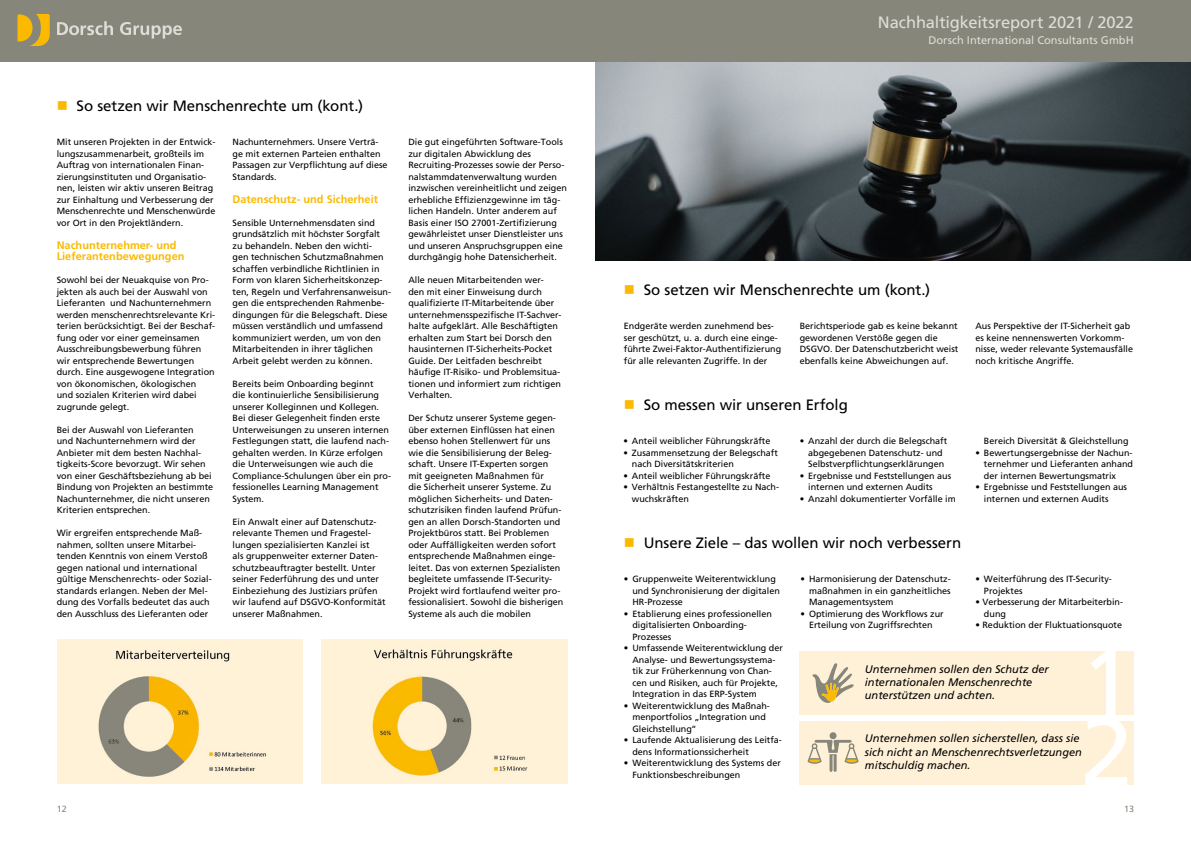
<style>
.page{position:relative;width:1191px;height:842px;background:#fff}
.page>*{position:absolute;margin:0;border:0;box-sizing:border-box;transform-origin:0 0}
.t1{font:95px "Frutiger LT Std";color:#fff}
.t2{font:16.5px "Frutiger LT Std";letter-spacing:-.01em;color:#deddd7}
.t3{font:15px "Frutiger LT Std";letter-spacing:-.005em;color:#000}
.t4{font:11.1px "Frutiger LT Std";color:#deddd7}
.t5{font:italic 11px/13.2px "Frutiger LT Std";color:#000}
.t6{font:700 11px/11.5px "Frutiger LT Std";color:#fbba00}
.t7{font:9px/11.5px "Frutiger LT Std";color:#000}
.t8{font:9px "Frutiger LT Std";color:#87867a}
</style>
<div class="page">
<div style="left:0;top:0;width:1191px;height:62px;background:#87867a"></div>
<svg style="left:17px;top:14px;width:33px;height:32px"></svg>
<svg style="left:57px;top:21px;width:56px;height:14px"></svg>
<svg style="left:120px;top:22px;width:62px;height:17px"></svg>
<div style="left:799px;top:721px;width:335px;height:63px;background:#fff1d7"></div>
<div style="left:799px;top:651px;width:335px;height:64px;background:#fff1d7"></div>
<div style="left:829px;top:732px;width:7px;height:7px;background:#87867a;border-radius:50%"></div>
<svg style="left:807px;top:740px;width:51px;height:32px"></svg>
<svg style="left:812px;top:663px;width:42px;height:40px"></svg>
<img style="left:57px;top:640px;width:246px;height:143px">
<img style="left:595px;top:62px;width:596px;height:198px">
<img style="left:321px;top:640px;width:246px;height:143px">
<h3 class="t3" style="left:77px;top:97px;width:288px">So setzen wir Menschenrechte um (kont.)</h3>
<p class="t7" style="left:57px;top:136px;width:160px">Mit unseren Projekten in der Entwick&shy;lungszusammenarbeit, großteils im Auftrag von internationalen Finan&shy;zierungsinstituten und Organisatio&shy;nen, leisten wir aktiv unseren Beitrag zur Einhaltung und Verbesserung der Menschenrechte und Menschenwürde vor Ort in den Projektländern.</p>
<p class="t6" style="left:57px;top:239px;width:129px">Nachunternehmer- und<br>Lieferantenbewegungen</p>
<p class="t7" style="left:57px;top:274px;width:160px">Sowohl bei der Neuakquise von Pro&shy;jekten als auch bei der Auswahl von Lieferanten und Nachunternehmern werden menschenrechtsrelevante Kri&shy;terien berücksichtigt. Bei der Beschaf&shy;fung oder vor einer gemeinsamen Ausschreibungsbewerbung führen wir entsprechende Bewertungen durch. Eine ausgewogene Integration von ökonomischen, ökologischen<br>und sozialen Kriterien wird dabei zugrunde gelegt.</p>
<p class="t7" style="left:57px;top:424px;width:158px">Bei der Auswahl von Lieferanten<br>und Nachunternehmern wird der Anbieter mit dem besten Nachhal&shy;tigkeits-Score bevorzugt. Wir sehen von einer Geschäftsbeziehung ab bei Bindung von Projekten an bestimmte Nachunternehmer, die nicht unseren Kriterien entsprechen.</p>
<p class="t7" style="left:57px;top:527px;width:157px">Wir ergreifen entsprechende Maß&shy;nahmen, sollten unsere Mitarbei&shy;tenden Kenntnis von einem Verstoß gegen national und international gültige Menschenrechts- oder Sozial&shy;standards erlangen. Neben der Mel&shy;dung des Vorfalls bedeutet das auch den Ausschluss des Lieferanten oder</p>
<p class="t7" style="left:232px;top:136px;width:157px">Nachunternehmers. Unsere Verträ&shy;ge mit externen Parteien enthalten<br>Passagen zur Verpflichtung auf diese<br>Standards.</p>
<p class="t6" style="left:232px;top:193px;width:147px">Datenschutz- und Sicherheit</p>
<p class="t7" style="left:232px;top:217px;width:160px">Sensible Unternehmensdaten sind grundsätzlich mit höchster Sorgfalt zu behandeln. Neben den wichti-<br>gen technischen Schutzmaßnahmen schaffen verbindliche Richtlinien in Form von klaren Sicherheitskonzep&shy;ten, Regeln und Verfahrensanweisun&shy;gen die entsprechenden Rahmenbe&shy;dingungen für die Belegschaft. Diese müssen verständlich und umfassend kommuniziert werden, um von den Mitarbeitenden in ihrer täglichen Arbeit gelebt werden zu können.</p>
<p class="t7" style="left:232px;top:378px;width:160px">Bereits beim Onboarding beginnt<br>die kontinuierliche Sensibilisierung unserer Kolleginnen und Kollegen.<br>Bei dieser Gelegenheit finden erste Unterweisungen zu unseren internen Festlegungen statt, die laufend nach&shy;gehalten werden. In Kürze erfolgen die Unterweisungen wie auch die Compliance-Schulungen über ein pro&shy;fessionelles Learning Management System.</p>
<p class="t7" style="left:232px;top:516px;width:155px">Ein Anwalt einer auf Datenschutz&shy;relevante Themen und Fragestel&shy;lungen spezialisierten Kanzlei ist<br>als gruppenweiter externer Daten&shy;schutzbeauftragter bestellt. Unter seiner Federführung des und unter Einbeziehung des Justiziars prüfen wir laufend auf DSGVO-Konformität unserer Maßnahmen.</p>
<p class="t7" style="left:408px;top:136px;width:160px">Die gut eingeführten Software-Tools zur digitalen Abwicklung des Recruiting-Prozesses sowie der Perso&shy;nalstammdatenverwaltung wurden inzwischen vereinheitlicht und zeigen erhebliche Effizienzgewinne im täg&shy;lichen Handeln. Unter anderem auf Basis einer ISO 27001-Zertifizierung gewährleistet unser Dienstleister uns und unseren Anspruchsgruppen eine durchgängig hohe Datensicherheit.</p>
<p class="t7" style="left:408px;top:274px;width:155px">Alle neuen Mitarbeitenden wer&shy;den mit einer Einweisung durch qualifizierte IT-Mitarbeitende über unternehmensspezifische IT-Sachver&shy;halte aufgeklärt. Alle Beschäftigten erhalten zum Start bei Dorsch den hausinternen IT-Sicherheits-Pocket Guide. Der Leitfaden beschreibt häufige IT-Risiko- und Problemsitua&shy;tionen und informiert zum richtigen Verhalten.</p>
<p class="t7" style="left:408px;top:412px;width:157px">Der Schutz unserer Systeme gegen&shy;über externen Einflüssen hat einen ebenso hohen Stellenwert für uns wie die Sensibilisierung der Beleg&shy;schaft. Unsere IT-Experten sorgen mit geeigneten Maßnahmen für<br>die Sicherheit unserer Systeme. Zu möglichen Sicherheits- und Daten&shy;schutzrisiken finden laufend Prüfun&shy;gen an allen Dorsch-Standorten und Projektbüros statt. Bei Problemen oder Auffälligkeiten werden sofort entsprechende Maßnahmen einge&shy;leitet. Das von externen Spezialisten begleitete umfassende IT-Security-Projekt wird fortlaufend weiter pro&shy;fessionalisiert. Sowohl die bisherigen Systeme als auch die mobilen</p>
<h2 class="t2" style="left:878px;top:13px;width:257px">Nachhaltigkeitsreport 2021 / 2022</h2>
<p class="t4" style="left:928px;top:34px;width:207px">Dorsch International Consultants GmbH</p>
<h3 class="t3" style="left:643px;top:281px;width:288px">So setzen wir Menschenrechte um (kont.)</h3>
<p class="t7" style="left:624px;top:320px;width:159px">Endgeräte werden zunehmend bes&shy;ser geschützt, u. a. durch eine einge&shy;führte Zwei-Faktor-Authentifizierung für alle relevanten Zugriffe. In der</p>
<p class="t7" style="left:975px;top:320px;width:159px">Aus Perspektive der IT-Sicherheit gab es keine nennenswerten Vorkomm&shy;nisse, weder relevante Systemausfälle noch kritische Angriffe.</p>
<p class="t7" style="left:799px;top:320px;width:160px">Berichtsperiode gab es keine bekannt gewordenen Verstöße gegen die DSGVO. Der Datenschutzbericht weist ebenfalls keine Abweichungen auf.</p>
<h3 class="t3" style="left:643px;top:396px;width:206px">So messen wir unseren Erfolg</h3>
<p class="t7" style="left:623px;top:435px;width:149px">• Anteil weiblicher Führungskräfte</p>
<p class="t7" style="left:632px;top:447px;width:148px;text-indent:-9px">• Zusammensetzung der Belegschaft nach Diversitätskriterien</p>
<p class="t7" style="left:623px;top:470px;width:149px">• Anteil weiblicher Führungskräfte</p>
<p class="t7" style="left:632px;top:481px;width:149px;text-indent:-9px">• Verhältnis Festangestellte zu Nach&shy;wuchskräften</p>
<p class="t7" style="left:808px;top:435px;width:141px;text-indent:-9px">• Anzahl der durch die Belegschaft abgegebenen Datenschutz- und<br>Selbstverpflichtungserklärungen</p>
<p class="t7" style="left:808px;top:470px;width:145px;text-indent:-9px">• Ergebnisse und Feststellungen aus internen und externen Audits</p>
<p class="t7" style="left:799px;top:493px;width:158px">• Anzahl dokumentierter Vorfälle im</p>
<h3 class="t3" style="left:643px;top:534px;width:319px">Unsere Ziele – das wollen wir noch verbessern</h3>
<p class="t7" style="left:984px;top:435px;width:146px">Bereich Diversität &amp; Gleichstellung</p>
<p class="t7" style="left:984px;top:447px;width:151px;text-align:justify;text-indent:-9px">• Bewertungsergebnisse der Nachun&shy;ternehmer und Lieferanten anhand der internen Bewertungsmatrix</p>
<p class="t7" style="left:984px;top:481px;width:145px;text-indent:-9px">• Ergebnisse und Feststellungen aus internen und externen Audits</p>
<p class="t7" style="left:632px;top:573px;width:149px;text-indent:-9px">• Gruppenweite Weiterentwicklung und Synchronisierung der digitalen<br>HR-Prozesse</p>
<p class="t7" style="left:632px;top:608px;width:141px;text-indent:-9px">• Etablierung eines professionellen digitalisierten Onboarding-<br>Prozesses</p>
<p class="t7" style="left:632px;top:642px;width:152px;text-indent:-9px">• Umfassende Weiterentwicklung der Analyse- und Bewertungssystema&shy;tik zur Früherkennung von Chan&shy;cen und Risiken, auch für Projekte, Integration in das ERP-System</p>
<p class="t7" style="left:632px;top:700px;width:139px;text-indent:-9px">• Weiterentwicklung des Maßnah&shy;menportfolios „Integration und<br>Gleichstellung‘‘</p>
<p class="t7" style="left:632px;top:734px;width:151px;text-indent:-9px">• Laufende Aktualisierung des Leitfa&shy;dens Informationssicherheit</p>
<p class="t7" style="left:632px;top:757px;width:150px;text-indent:-9px">• Weiterentwicklung des Systems der<br>Funktionsbeschreibungen</p>
<p class="t7" style="left:809px;top:573px;width:143px;text-align:justify;text-indent:-9px">• Harmonisierung der Datenschutz&shy;maßnahmen in ein ganzheitliches Managementsystem</p>
<p class="t7" style="left:800px;top:608px;width:145px;text-align:center">• Optimierung des Workflows zur<br>Erteilung von Zugriffsrechten</p>
<p class="t7" style="left:984px;top:573px;width:129px;text-indent:-9px">• Weiterführung des IT-Security-<br>Projektes</p>
<p class="t7" style="left:984px;top:596px;width:141px;text-indent:-9px">• Verbesserung der Mitarbeiterbin&shy;dung</p>
<p class="t7" style="left:975px;top:619px;width:148px">• Reduktion der Fluktuationsquote</p>
<h1 class="t1" style="left:1080px;top:628px;width:54px">1</h1>
<p class="t5" style="left:865px;top:663px;width:185px">Unternehmen sollen den Schutz der internationalen Menschenrechte unterstützen und achten.</p>
<h1 class="t1" style="left:1080px;top:696px;width:54px">2</h1>
<p class="t5" style="left:865px;top:732px;width:218px">Unternehmen sollen sicherstellen, dass sie sich nicht an Menschenrechtsverletzungen mitschuldig machen.</p>
<p class="t8" style="left:57px;top:804px;width:12px">12</p>
<p class="t8" style="left:1124px;top:804px;width:12px">13</p>
</div>
